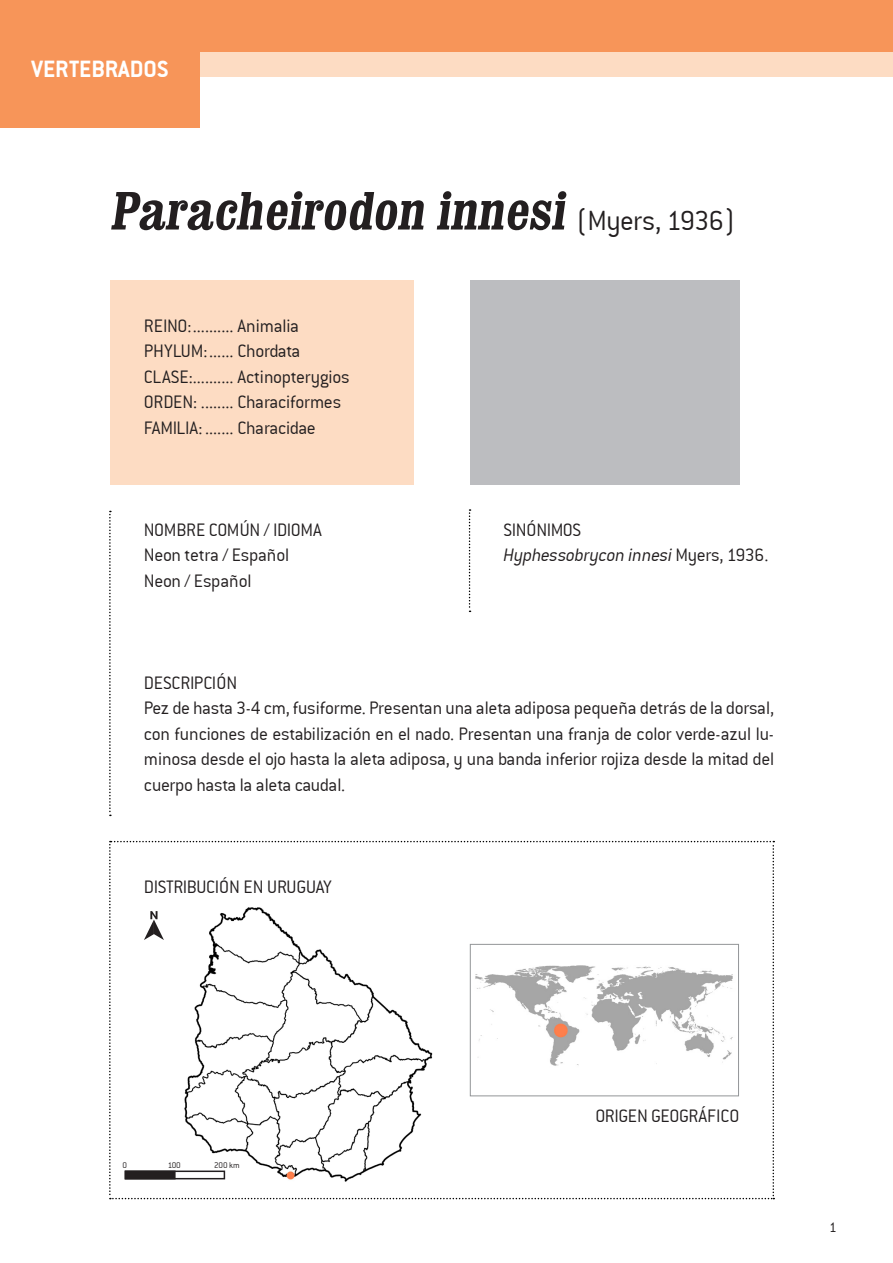
<style>
.page{position:relative;width:893px;height:1263px;background:#fff}
.page>*{position:absolute;margin:0;border:0;box-sizing:border-box;transform-origin:0 0}
.t1{font:700 condensed 54px "Clarendon";color:#231f20}
.t2{font:25.5px "Conduit ITCTT Bold";color:#fff}
.texto_comun_13_17{font:19.5px/25.5px "Conduit ITCTT Light";letter-spacing:-.015em;color:#231f20;text-align:justify}
.texto_sobre_fondo_de{font:19.5px "Conduit ITCTT Light";letter-spacing:-.015em;color:#231f20}
.texto_comun_13_17-2{font:italic 19.5px "Conduit ITCTT Light";letter-spacing:-.015em;color:#231f20}
.t3{font:15px "Conduit ITCTT Light";color:#231f20}
.texto_comun_13_17-3{font:9px "Conduit ITCTT Light";color:#231f20}
.s1{font-family:"Conduit ITCTT Light";font-weight:400;font-stretch:normal;font-size:30px}
.s2{font-style:normal}
</style>
<div class="page">
<div style="left:110px;top:280px;width:304px;height:204px;background:#fddcc3"></div>
<div style="left:470px;top:280px;width:269px;height:204px;background:#bcbdc0"></div>
<div style="left:0;top:51px;width:893px;height:26px;background:#fddcc3"></div>
<div style="left:0;top:0;width:893px;height:51px;background:#f79559"></div>
<div style="left:0;top:0;width:200px;height:128px;background:#f79559"></div>
<svg style="left:109px;top:511px;width:2px;height:305px"></svg>
<svg style="left:469px;top:509px;width:2px;height:103px"></svg>
<svg style="left:109px;top:841px;width:665px;height:358px"></svg>
<div style="left:125px;top:1170px;width:51px;height:9px;background:#231f20;border:2px solid #231f20"></div>
<div style="left:125px;top:1170px;width:100px;height:9px;border:2px solid #231f20"></div>
<p class="t2" style="left:32px;top:54px;width:138px">VERTEBRADOS</p>
<p class="t1" style="left:110px;top:177px;width:626px">Paracheirodon innesi <span class="s1">( My er s , 193 6 )</span></p>
<p class="texto_sobre_fondo_de" style="left:144px;top:315px;width:156px">REINO:.......... Animalia</p>
<p class="texto_sobre_fondo_de" style="left:144px;top:340px;width:158px">PHYLUM:...... Chordata</p>
<p class="texto_sobre_fondo_de" style="left:144px;top:366px;width:207px">CLASE:.......... Actinopterygios</p>
<p class="texto_sobre_fondo_de" style="left:144px;top:391px;width:199px">ORDEN: ........ Characiformes</p>
<p class="texto_sobre_fondo_de" style="left:144px;top:417px;width:173px">FAMILIA: ....... Characidae</p>
<p class="texto_comun_13_17" style="left:144px;top:517px;width:179px">NOMBRE COMÚN / IDIOMA</p>
<p class="texto_comun_13_17" style="left:144px;top:542px;width:147px">Neon tetra / Español</p>
<p class="texto_comun_13_17" style="left:144px;top:568px;width:109px">Neon / Español</p>
<p class="texto_comun_13_17" style="left:504px;top:517px;width:79px">SINÓNIMOS</p>
<p class="texto_comun_13_17-2" style="left:504px;top:544px;width:266px">Hyphessobrycon innesi <span class="s2">Myers, 1936.</span></p>
<p class="texto_comun_13_17" style="left:144px;top:670px;width:95px">DESCRIPCIÓN</p>
<p class="texto_comun_13_17" style="left:144px;top:695px;width:632px">Pez de hasta 3-4 cm, fusiforme. Presentan una aleta adiposa pequeña detrás de la dorsal, con funciones de estabilización en el nado. Presentan una franja de color verde-azul lu&shy;minosa desde el ojo hasta la aleta adiposa, y una banda inferior rojiza desde la mitad del cuerpo hasta la aleta caudal.</p>
<p class="texto_comun_13_17" style="left:144px;top:874px;width:190px">DISTRIBUCIÓN EN URUGUAY</p>
<p class="texto_comun_13_17-3" style="left:122px;top:1160px;width:6px">0</p>
<p class="texto_comun_13_17-3" style="left:168px;top:1160px;width:15px">100</p>
<p class="texto_comun_13_17-3" style="left:214px;top:1160px;width:27px">200 km</p>
<p class="texto_comun_13_17" style="left:595px;top:1103px;width:145px">ORIGEN GEOGRÁFICO</p>
<p class="t3" style="left:829px;top:1219px;width:9px">1</p>
</div>
